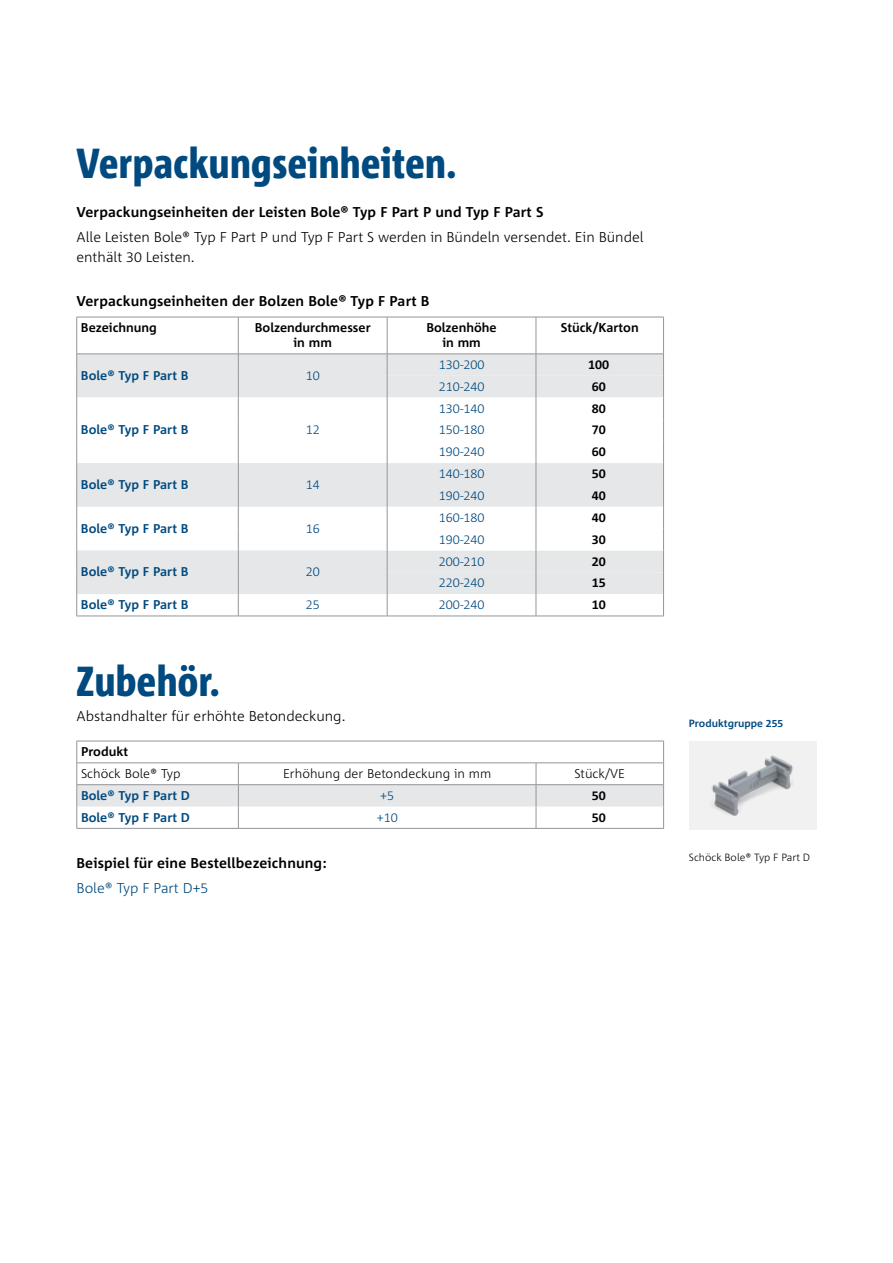
<style>
.page{position:relative;width:893px;height:1263px;background:#fff}
.page>*{position:absolute;margin:0;border:0;box-sizing:border-box;transform-origin:0 0}
.t1{font:800 condensed 42px "Corpid Schoeck";letter-spacing:.01em;color:#004a80}
.t2{font:700 14.25px "Corpid Schoeck";letter-spacing:.01em;color:#000}
.t3{font:300 14.25px/19.2px "Corpid Schoeck";color:#000}
.t4{font:300 14.25px "Corpid Schoeck";color:#004a80}
.t5{font:700 12.75px "Corpid Schoeck";color:#004a80}
.t6{font:300 12.75px "Corpid Schoeck";color:#004a80}
.t7{font:700 12.75px/15px "Corpid Schoeck";color:#000;text-align:center}
.t8{font:300 12.75px "Corpid Schoeck";color:#000}
.t9{font:300 10.5px "Corpid Schoeck";color:#000}
.t10{font:700 10.5px "Corpid Schoeck";color:#004a80}
</style>
<div class="page">
<img style="left:689px;top:741px;width:127px;height:89px">
<hr style="left:77px;top:828px;width:161px;height:1px;background:#939598">
<hr style="left:238px;top:828px;width:298px;height:1px;background:#939598">
<hr style="left:536px;top:828px;width:128px;height:1px;background:#939598">
<svg style="left:77px;top:741px;width:587px;height:87px"></svg>
<hr style="left:77px;top:763px;width:161px;height:1px;background:#939598">
<hr style="left:238px;top:763px;width:298px;height:1px;background:#939598">
<hr style="left:536px;top:763px;width:128px;height:1px;background:#939598">
<svg style="left:76px;top:354px;width:588px;height:262px"></svg>
<hr style="left:77px;top:616px;width:161px;height:1px;background:#939598">
<hr style="left:238px;top:616px;width:149px;height:1px;background:#939598">
<hr style="left:387px;top:616px;width:149px;height:1px;background:#939598">
<hr style="left:536px;top:616px;width:128px;height:1px;background:#939598">
<hr style="left:77px;top:317px;width:161px;height:1px;background:#939598">
<hr style="left:76px;top:317px;width:1px;height:37px;background:#939598">
<hr style="left:238px;top:317px;width:149px;height:1px;background:#939598">
<hr style="left:238px;top:317px;width:1px;height:37px;background:#939598">
<hr style="left:387px;top:317px;width:149px;height:1px;background:#939598">
<hr style="left:387px;top:317px;width:1px;height:37px;background:#939598">
<hr style="left:536px;top:317px;width:128px;height:1px;background:#939598">
<hr style="left:536px;top:317px;width:1px;height:37px;background:#939598">
<hr style="left:663px;top:317px;width:1px;height:37px;background:#939598">
<hr style="left:77px;top:354px;width:161px;height:1px;background:#939598">
<hr style="left:238px;top:354px;width:149px;height:1px;background:#939598">
<hr style="left:387px;top:354px;width:149px;height:1px;background:#939598">
<hr style="left:536px;top:354px;width:128px;height:1px;background:#939598">
<h1 class="t1" style="left:77px;top:137px;width:381px">Verpackungseinheiten.</h1>
<p class="t2" style="left:77px;top:203px;width:468px">Verpackungseinheiten der Leisten Bole® Typ F Part P und Typ F Part S</p>
<p class="t3" style="left:77px;top:228px;width:569px">Alle Leisten Bole® Typ F Part P und Typ F Part S werden in Bündeln versendet. Ein Bündel enthält 30 Leisten.</p>
<p class="t2" style="left:77px;top:292px;width:354px">Verpackungseinheiten der Bolzen Bole® Typ F Part B</p>
<p class="t7" style="left:81px;top:320px;width:78px">Bezeichnung</p>
<p class="t7" style="left:255px;top:320px;width:117px">Bolzendurchmesser in mm</p>
<p class="t7" style="left:426px;top:320px;width:72px">Bolzenhöhe in mm</p>
<p class="t7" style="left:561px;top:320px;width:79px">Stück/Karton</p>
<p class="t5" style="left:81px;top:367px;width:109px">Bole® Typ F Part B</p>
<p class="t6" style="left:306px;top:367px;width:16px">10</p>
<p class="t6" style="left:439px;top:356px;width:47px">130-200</p>
<p class="t7" style="left:588px;top:357px;width:23px">100</p>
<p class="t6" style="left:439px;top:378px;width:47px">210-240</p>
<p class="t7" style="left:592px;top:379px;width:16px">60</p>
<p class="t5" style="left:81px;top:422px;width:109px">Bole® Typ F Part B</p>
<p class="t6" style="left:306px;top:422px;width:16px">12</p>
<p class="t5" style="left:81px;top:477px;width:109px">Bole® Typ F Part B</p>
<p class="t6" style="left:306px;top:477px;width:16px">14</p>
<p class="t5" style="left:81px;top:520px;width:109px">Bole® Typ F Part B</p>
<p class="t6" style="left:306px;top:520px;width:16px">16</p>
<p class="t5" style="left:81px;top:564px;width:109px">Bole® Typ F Part B</p>
<p class="t6" style="left:306px;top:564px;width:16px">20</p>
<p class="t6" style="left:439px;top:400px;width:47px">130-140</p>
<p class="t7" style="left:592px;top:400px;width:16px">80</p>
<p class="t6" style="left:439px;top:422px;width:47px">150-180</p>
<p class="t7" style="left:592px;top:422px;width:16px">70</p>
<p class="t6" style="left:439px;top:444px;width:47px">190-240</p>
<p class="t7" style="left:592px;top:444px;width:16px">60</p>
<p class="t6" style="left:439px;top:466px;width:47px">140-180</p>
<p class="t7" style="left:592px;top:466px;width:16px">50</p>
<p class="t6" style="left:439px;top:487px;width:47px">190-240</p>
<p class="t7" style="left:592px;top:488px;width:16px">40</p>
<p class="t6" style="left:439px;top:509px;width:47px">160-180</p>
<p class="t7" style="left:592px;top:510px;width:16px">40</p>
<p class="t6" style="left:439px;top:531px;width:47px">190-240</p>
<p class="t7" style="left:592px;top:531px;width:16px">30</p>
<p class="t6" style="left:439px;top:553px;width:47px">200-210</p>
<p class="t7" style="left:592px;top:553px;width:16px">20</p>
<p class="t6" style="left:439px;top:575px;width:47px">220-240</p>
<p class="t7" style="left:592px;top:575px;width:16px">15</p>
<p class="t5" style="left:81px;top:597px;width:109px">Bole® Typ F Part B</p>
<p class="t6" style="left:306px;top:597px;width:16px">25</p>
<p class="t6" style="left:439px;top:597px;width:47px">200-240</p>
<p class="t7" style="left:592px;top:597px;width:16px">10</p>
<h1 class="t1" style="left:77px;top:655px;width:145px">Zubehör.</h1>
<p class="t3" style="left:77px;top:706px;width:270px">Abstandhalter für erhöhte Betondeckung.</p>
<p class="t7" style="left:81px;top:744px;width:49px">Produkt</p>
<p class="t8" style="left:81px;top:765px;width:101px">Schöck Bole® Typ</p>
<p class="t8" style="left:283px;top:765px;width:210px">Erhöhung der Betondeckung in mm</p>
<p class="t8" style="left:574px;top:765px;width:52px">Stück/VE</p>
<p class="t5" style="left:81px;top:787px;width:110px">Bole® Typ F Part D</p>
<p class="t6" style="left:380px;top:787px;width:16px">+5</p>
<p class="t7" style="left:592px;top:788px;width:16px">50</p>
<p class="t5" style="left:81px;top:809px;width:110px">Bole® Typ F Part D</p>
<p class="t6" style="left:377px;top:809px;width:23px">+10</p>
<p class="t7" style="left:592px;top:809px;width:16px">50</p>
<p class="t2" style="left:77px;top:853px;width:252px">Beispiel für eine Bestellbezeichnung:</p>
<p class="t4" style="left:77px;top:879px;width:133px">Bole® Typ F Part D+5</p>
<p class="t10" style="left:689px;top:717px;width:96px">Produktgruppe 255</p>
<p class="t9" style="left:689px;top:851px;width:123px">Schöck Bole® Typ F Part D</p>
</div>
